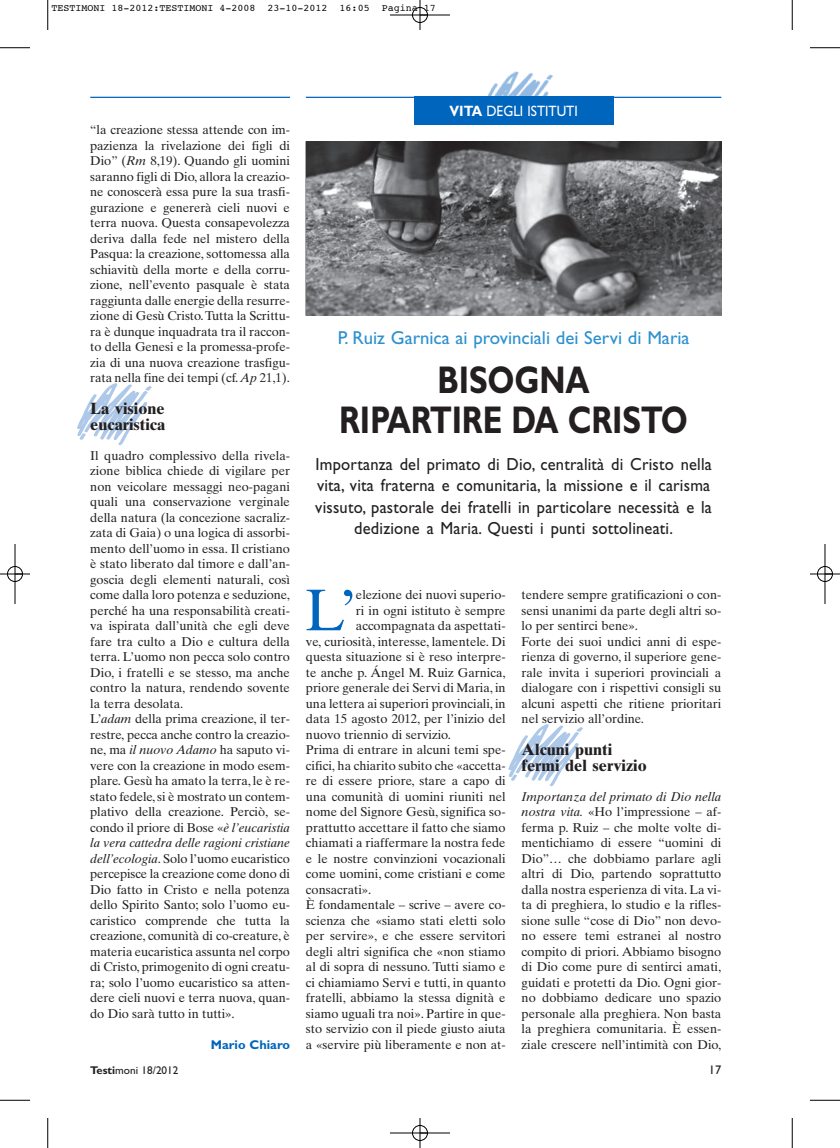
<style>
.page{position:relative;width:840px;height:1148px;background:#fff}
.page>*{position:absolute;margin:0;border:0;box-sizing:border-box;transform-origin:0 0}
.t1{font:58.75px "Times Ten";color:#0065bd}
.t2{font:700 38.75px/40px "Gill Sans";letter-spacing:-.005em;color:#231f20;text-align:center;scale:.8 1}
.t3{font:18.75px "Gill Sans";color:#2c90cf}
.t4{font:17.5px/21.2px "Gill Sans";letter-spacing:.01em;color:#231f20;text-align:center;scale:.94 1}
.t5{font:700 16.25px/16.2px "Times Ten";color:#231f20}
.t6{font:15px "Gill Sans";color:#fff;scale:.9 1}
.t7{font:12.75px/15.5px "Times Ten";color:#231f20;text-align:justify}
.t8{font:700 12.75px "Gill Sans";color:#0065bd}
.t9{font:12.5px "Gill Sans";color:#231f20}
.t10{font:11.25px "Gill Sans";color:#231f20}
.t11{font:10px "Courier";color:#000}
.s1{font-weight:700}
.s2{font-style:italic}
</style>
<div class="page">
<hr style="left:90px;top:97px;width:200px;height:1px;background:#0065bd">
<hr style="left:306px;top:97px;width:415px;height:1px;background:#0065bd">
<img style="left:461px;top:71px;width:119px;height:26px">
<div style="left:414px;top:97px;width:199px;height:28px;background:#0065bd"></div>
<img style="left:306px;top:142px;width:415px;height:173px">
<hr style="left:48px;top:0;width:1px;height:30px;background:#000">
<hr style="left:0;top:48px;width:30px;height:1px;background:#000">
<hr style="left:792px;top:0;width:1px;height:30px;background:#000">
<hr style="left:810px;top:48px;width:30px;height:1px;background:#000">
<hr style="left:48px;top:1118px;width:1px;height:30px;background:#000">
<hr style="left:0;top:1100px;width:30px;height:1px;background:#000">
<hr style="left:792px;top:1118px;width:1px;height:30px;background:#000">
<hr style="left:810px;top:1100px;width:30px;height:1px;background:#000">
<div style="left:412px;top:7px;width:16px;height:16px;border:1px solid #fff;border-radius:50%"></div>
<div style="left:412px;top:1125px;width:16px;height:16px;border:1px solid #fff;border-radius:50%"></div>
<hr style="left:390px;top:15px;width:60px;height:1px;background:#000">
<hr style="left:390px;top:1133px;width:60px;height:1px;background:#000">
<hr style="left:15px;top:544px;width:1px;height:60px;background:#000">
<hr style="left:824px;top:544px;width:1px;height:60px;background:#000">
<hr style="left:420px;top:0;width:1px;height:30px;background:#000">
<hr style="left:420px;top:1118px;width:1px;height:30px;background:#000">
<hr style="left:0;top:574px;width:30px;height:1px;background:#000">
<hr style="left:810px;top:574px;width:30px;height:1px;background:#000">
<div style="left:412px;top:7px;width:15px;height:16px;border:1px solid #000;border-radius:50%"></div>
<div style="left:412px;top:1125px;width:15px;height:15px;border:1px solid #000;border-radius:50%"></div>
<div style="left:7px;top:566px;width:16px;height:16px;border:1px solid #000;border-radius:50%"></div>
<div style="left:817px;top:566px;width:15px;height:16px;border:1px solid #000;border-radius:50%"></div>
<p class="t11" style="left:51px;top:4px;width:385px">TESTIMONI 18-2012:TESTIMONI 4-2008 23-10-2012 16:05 Pagina 17</p>
<p class="t6" style="left:449px;top:106px;width:144px"><span class="s1">VITA</span> DEGLI ISTITUTI</p>
<p class="t7" style="left:90px;top:123px;width:201px">“la creazione stessa attende con im&shy;pazienza la rivelazione dei figli di Dio” (<span class="s2">Rm</span> 8,19). Quando gli uomini saranno figli di Dio, allora la creazio&shy;ne conoscerà essa pure la sua trasfi&shy;gurazione e genererà cieli nuovi e terra nuova. Questa consapevolezza deriva dalla fede nel mistero della Pasqua: la creazione, sottomessa alla schiavitù della morte e della corru&shy;zione, nell’evento pasquale è stata raggiunta dalle energie della resurre&shy;zione di Gesù Cristo. Tutta la Scrittu&shy;ra è dunque inquadrata tra il raccon&shy;to della Genesi e la promessa-profe&shy;zia di una nuova creazione trasfigu&shy;rata nella fine dei tempi (cf. <span class="s2">Ap</span> 21,1).</p>
<p class="t5" style="left:90px;top:402px;width:76px">La visione eucaristica</p>
<p class="t7" style="left:90px;top:449px;width:201px;text-align:left">Il quadro complessivo della rivela&shy;zione biblica chiede di vigilare per non veicolare messaggi neo-pagani quali una conservazione verginale della natura (la concezione sacraliz&shy;zata di Gaia) o una logica di assorbi&shy;mento dell’uomo in essa. Il cristiano è stato liberato dal timore e dall’an&shy;goscia degli elementi naturali, così come dalla loro potenza e seduzione, perché ha una responsabilità creati&shy;va ispirata dall’unità che egli deve fare tra culto a Dio e cultura della terra. L’uomo non pecca solo contro Dio, i fratelli e se stesso, ma anche contro la natura, rendendo sovente la terra desolata.<br>L’<span class="s2">adam</span> della prima creazione, il ter&shy;restre, pecca anche contro la creazio&shy;ne, ma <span class="s2">il nuovo Adamo</span> ha saputo vi&shy;vere con la creazione in modo esem&shy;plare. Gesù ha amato la terra, le è re&shy;stato fedele, si è mostrato un contem&shy;plativo della creazione. Perciò, se&shy;condo il priore di Bose «<span class="s2">è l’eucaristia la vera cattedra delle ragioni cristiane dell’ecologia</span>. Solo l’uomo eucaristico percepisce la creazione come dono di Dio fatto in Cristo e nella potenza dello Spirito Santo; solo l’uomo eu&shy;caristico comprende che tutta la creazione, comunità di co-creature, è materia eucaristica assunta nel corpo di Cristo, primogenito di ogni creatu&shy;ra; solo l’uomo eucaristico sa atten&shy;dere cieli nuovi e terra nuova, quan&shy;do Dio sarà tutto in tutti».</p>
<p class="t8" style="left:211px;top:1040px;width:81px">Mario Chiaro</p>
<h3 class="t3" style="left:338px;top:331px;width:353px">P. Ruiz Garnica ai provinciali dei Servi di Maria</h3>
<h2 class="t2" style="left:339px;top:364px;width:437px">BISOGNA<br>RIPARTIRE DA CRISTO</h2>
<h3 class="t4" style="left:315px;top:455px;width:423px">Importanza del primato di Dio, centralità di Cristo nella vita, vita fraterna e comunitaria, la missione e il carisma vissuto, pastorale dei fratelli in particolare necessità e la dedizione a Maria. Questi i punti sottolineati.</h3>
<h1 class="t1" style="left:305px;top:588px;width:53px">L’</h1>
<p class="t7" style="left:356px;top:588px;width:151px">elezione dei nuovi superio-</p>
<p class="t7" style="left:356px;top:604px;width:151px">ri in ogni istituto è sempre</p>
<p class="t7" style="left:356px;top:619px;width:151px">accompagnata da aspettati-</p>
<p class="t7" style="left:306px;top:635px;width:201px">ve, curiosità, interesse, lamentele. Di</p>
<p class="t7" style="left:306px;top:650px;width:201px">questa situazione si è reso interpre-</p>
<p class="t7" style="left:306px;top:666px;width:201px">te anche p. Ángel M. Ruiz Garnica,</p>
<p class="t7" style="left:306px;top:681px;width:201px">priore generale dei Servi di Maria, in</p>
<p class="t7" style="left:306px;top:697px;width:201px">una lettera ai superiori provinciali, in</p>
<p class="t7" style="left:306px;top:712px;width:201px">data 15 agosto 2012, per l’inizio del</p>
<p class="t7" style="left:306px;top:728px;width:146px">nuovo triennio di servizio.</p>
<p class="t7" style="left:306px;top:743px;width:201px">Prima di entrare in alcuni temi spe-</p>
<p class="t7" style="left:306px;top:759px;width:201px">cifici, ha chiarito subito che «accetta-</p>
<p class="t7" style="left:306px;top:774px;width:201px">re di essere priore, stare a capo di</p>
<p class="t7" style="left:306px;top:790px;width:201px">una comunità di uomini riuniti nel</p>
<p class="t7" style="left:306px;top:805px;width:201px">nome del Signore Gesù, significa so-</p>
<p class="t7" style="left:306px;top:821px;width:201px">prattutto accettare il fatto che siamo</p>
<p class="t7" style="left:306px;top:836px;width:201px">chiamati a riaffermare la nostra fede</p>
<p class="t7" style="left:306px;top:852px;width:201px">e le nostre convinzioni vocazionali</p>
<p class="t7" style="left:306px;top:867px;width:201px">come uomini, come cristiani e come</p>
<p class="t7" style="left:306px;top:883px;width:67px">consacrati».</p>
<p class="t7" style="left:306px;top:898px;width:201px">È fondamentale – scrive – avere co-</p>
<p class="t7" style="left:306px;top:914px;width:201px">scienza che «siamo stati eletti solo</p>
<p class="t7" style="left:306px;top:929px;width:201px">per servire», e che essere servitori</p>
<p class="t7" style="left:306px;top:945px;width:201px">degli altri significa che «non stiamo</p>
<p class="t7" style="left:306px;top:960px;width:201px">al di sopra di nessuno. Tutti siamo e</p>
<p class="t7" style="left:306px;top:976px;width:201px">ci chiamiamo Servi e tutti, in quanto</p>
<p class="t7" style="left:306px;top:991px;width:201px">fratelli, abbiamo la stessa dignità e</p>
<p class="t7" style="left:306px;top:1007px;width:201px">siamo uguali tra noi». Partire in que-</p>
<p class="t7" style="left:306px;top:1022px;width:201px">sto servizio con il piede giusto aiuta</p>
<p class="t7" style="left:306px;top:1038px;width:201px">a «servire più liberamente e non at-</p>
<p class="t7" style="left:521px;top:588px;width:201px;text-align:left">tendere sempre gratificazioni o con&shy;sensi unanimi da parte degli altri so&shy;lo per sentirci bene».<br>Forte dei suoi undici anni di espe&shy;rienza di governo, il superiore gene&shy;rale invita i superiori provinciali a dialogare con i rispettivi consigli su alcuni aspetti che ritiene prioritari nel servizio all’ordine.</p>
<p class="t5" style="left:521px;top:743px;width:127px">Alcuni punti fermi del servizio</p>
<p class="t7" style="left:521px;top:790px;width:201px"><span class="s2">Importanza del primato di Dio nella nostra vita.</span> «Ho l’impressione – af&shy;ferma p. Ruiz – che molte volte di&shy;mentichiamo di essere “uomini di Dio”… che dobbiamo parlare agli altri di Dio, partendo soprattutto dalla nostra esperienza di vita. La vi&shy;ta di preghiera, lo studio e la rifles&shy;sione sulle “cose di Dio” non devo&shy;no essere temi estranei al nostro compito di priori. Abbiamo bisogno di Dio come pure di sentirci amati, guidati e protetti da Dio. Ogni gior&shy;no dobbiamo dedicare uno spazio personale alla preghiera. Non basta la preghiera comunitaria. È essen&shy;ziale crescere nell’intimità con Dio,</p>
<p class="t10" style="left:90px;top:1066px;width:90px"><span class="s1">Testi</span>moni 18/2012</p>
<p class="t9" style="left:708px;top:1065px;width:14px">17</p>
</div>
